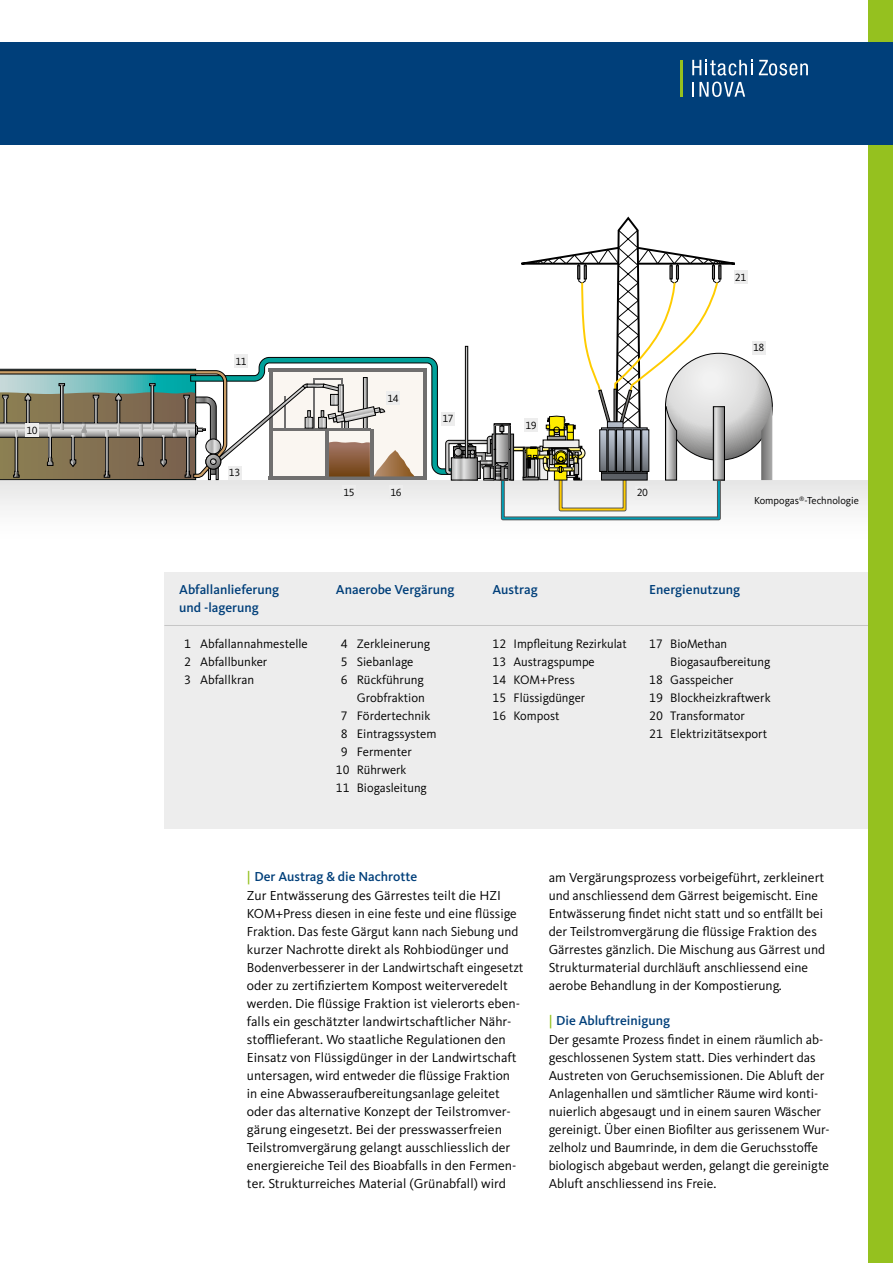
<style>
.page{position:relative;width:893px;height:1263px;background:#fff}
.page>*{position:absolute;margin:0;border:0;box-sizing:border-box;transform-origin:0 0}
.t1{font:13.5px/18px "Kievit Pro";color:#000}
.t2{font:500 13.5px/18px "Kievit Pro";color:#003f7a}
.t3{font:12.75px/18px "Kievit Pro";color:#000}
.t4{font:10.8px "Kievit Pro";letter-spacing:-.04em;color:#000}
.t5{font:10.5px "Kievit Pro";color:#000}
.s1{font-weight:500;color:#95c11f}
.s2{font-weight:500;color:#003f7a}
</style>
<div class="page">
<div style="left:164px;top:572px;width:729px;height:256px;background:#ededed"></div>
<hr style="left:164px;top:625px;width:729px;height:1px;background:#c6c6c6">
<svg style="left:665px;top:353px;width:107px;height:107px;background:#bfbfbe"></svg>
<svg style="left:0;top:216px;width:737px;height:306px"></svg>
<svg style="left:715px;top:408px;width:8px;height:71px"></svg>
<div style="left:713px;top:406px;width:12px;height:75px;border:1px solid #000"></div>
<svg style="left:761px;top:407px;width:11px;height:73px"></svg>
<div style="left:868px;top:0;width:25px;height:1263px;background:#95c11f"></div>
<div style="left:0;top:43px;width:893px;height:102px;background:#003f7a"></div>
<svg style="left:692px;top:82px;width:53px;height:15px"></svg>
<svg style="left:759px;top:60px;width:49px;height:16px"></svg>
<svg style="left:692px;top:60px;width:61px;height:16px"></svg>
<hr style="left:681px;top:60px;width:2px;height:37px;background:#95c11f">
<div style="left:234px;top:354px;width:14px;height:14px;background:#ededed"></div>
<div style="left:386px;top:391px;width:14px;height:14px;background:#ededed"></div>
<div style="left:524px;top:418px;width:14px;height:14px;background:#ededed"></div>
<div style="left:752px;top:341px;width:14px;height:13px;background:#ededed"></div>
<div style="left:734px;top:270px;width:14px;height:14px;background:#ededed"></div>
<div style="left:441px;top:412px;width:14px;height:13px;background:#ededed"></div>
<div style="left:342px;top:485px;width:14px;height:14px;background:#ededed"></div>
<div style="left:25px;top:423px;width:14px;height:14px;background:#ededed"></div>
<div style="left:389px;top:485px;width:14px;height:14px;background:#ededed"></div>
<div style="left:635px;top:486px;width:14px;height:14px;background:#ededed"></div>
<div style="left:228px;top:466px;width:13px;height:13px;background:#ededed"></div>
<p class="t4" style="left:26px;top:424px;width:13px">10</p>
<p class="t4" style="left:235px;top:355px;width:13px">11</p>
<p class="t4" style="left:229px;top:466px;width:13px">13</p>
<p class="t4" style="left:343px;top:485px;width:13px">15</p>
<p class="t4" style="left:387px;top:392px;width:13px">14</p>
<p class="t4" style="left:442px;top:412px;width:13px">17</p>
<p class="t4" style="left:525px;top:419px;width:13px">19</p>
<p class="t4" style="left:390px;top:485px;width:13px">16</p>
<p class="t4" style="left:637px;top:486px;width:13px">20</p>
<p class="t4" style="left:735px;top:271px;width:13px">21</p>
<p class="t4" style="left:753px;top:341px;width:13px">18</p>
<p class="t5" style="left:754px;top:494px;width:106px">Kompogas<sup>®</sup>-Technologie</p>
<p class="t2" style="left:179px;top:580px;width:102px">Abfallanlieferung und -lagerung</p>
<p class="t3" style="left:184px;top:635px;width:125px">1 Abfallannahmestelle<br>2 Abfallbunker<br>3 Abfallkran</p>
<p class="t2" style="left:336px;top:580px;width:120px">Anaerobe Vergärung</p>
<p class="t3" style="left:341px;top:635px;width:91px">4 Zerkleinerung</p>
<p class="t3" style="left:341px;top:653px;width:74px">5 Siebanlage</p>
<p class="t3" style="left:341px;top:671px;width:84px">6 Rückführung</p>
<p class="t3" style="left:357px;top:689px;width:69px">Grobfraktion</p>
<p class="t3" style="left:341px;top:707px;width:91px">7 Fördertechnik</p>
<p class="t3" style="left:341px;top:725px;width:97px">8 Eintragssystem</p>
<p class="t3" style="left:341px;top:743px;width:72px">9 Fermenter</p>
<p class="t3" style="left:336px;top:761px;width:72px">10 Rührwerk</p>
<p class="t3" style="left:336px;top:779px;width:92px">11 Biogasleitung</p>
<p class="t2" style="left:493px;top:580px;width:47px">Austrag</p>
<p class="t3" style="left:493px;top:635px;width:136px">12 Impfleitung Rezirkulat<br>13 Austragspumpe<br>14 KOM+Press<br>15 Flüssigdünger<br>16 Kompost</p>
<p class="t2" style="left:649px;top:580px;width:92px">Energienutzung</p>
<p class="t3" style="left:649px;top:635px;width:79px">17 BioMethan</p>
<p class="t3" style="left:670px;top:653px;width:102px">Biogasaufbereitung</p>
<p class="t3" style="left:649px;top:671px;width:86px">18 Gasspeicher</p>
<p class="t3" style="left:649px;top:689px;width:123px">19 Blockheizkraftwerk</p>
<p class="t3" style="left:649px;top:707px;width:97px">20 Transformator</p>
<p class="t3" style="left:649px;top:725px;width:119px">21 Elektrizitätsexport</p>
<p class="t1" style="left:247px;top:868px;width:278px"><span class="s1">|</span> <span class="s2">Der Austrag &amp; die Nachrotte<br></span>Zur Entwässerung des Gärrestes teilt die HZI KOM+Press diesen in eine feste und eine flüssige Fraktion. Das feste Gärgut kann nach Siebung und kurzer Nachrotte direkt als Rohbiodünger und Bodenverbesserer in der Landwirtschaft eingesetzt oder zu zertifiziertem Kompost weiterveredelt werden. Die flüssige Fraktion ist vielerorts eben&shy;falls ein geschätzter landwirtschaftlicher Nähr&shy;stofflieferant. Wo staatliche Regulationen den Einsatz von Flüssigdünger in der Landwirtschaft untersagen, wird entweder die flüssige Fraktion in eine Abwasseraufbereitungsanlage geleitet oder das alternative Konzept der Teilstromver&shy;gärung eingesetzt. Bei der presswasserfreien Teilstromvergärung gelangt ausschliesslich der energiereiche Teil des Bioabfalls in den Fermen&shy;ter. Strukturreiches Material (Grünabfall) wird</p>
<p class="t1" style="left:549px;top:868px;width:278px">am Vergärungsprozess vorbeigeführt, zerkleinert und anschliessend dem Gärrest beigemischt. Eine Entwässerung findet nicht statt und so entfällt bei der Teilstromvergärung die flüssige Fraktion des Gärrestes gänzlich. Die Mischung aus Gärrest und Strukturmaterial durchläuft anschliessend eine aerobe Behandlung in der Kompostierung.</p>
<p class="t1" style="left:549px;top:1011px;width:282px"><span class="s1">|</span> <span class="s2">Die Abluftreinigung<br></span>Der gesamte Prozess findet in einem räumlich ab&shy;geschlossenen System statt. Dies verhindert das Austreten von Geruchsemissionen. Die Abluft der Anlagenhallen und sämtlicher Räume wird konti&shy;nuierlich abgesaugt und in einem sauren Wäscher gereinigt. Über einen Biofilter aus gerissenem Wur&shy;zelholz und Baumrinde, in dem die Geruchsstoffe biologisch abgebaut werden, gelangt die gereinigte Abluft anschliessend ins Freie.</p>
</div>
